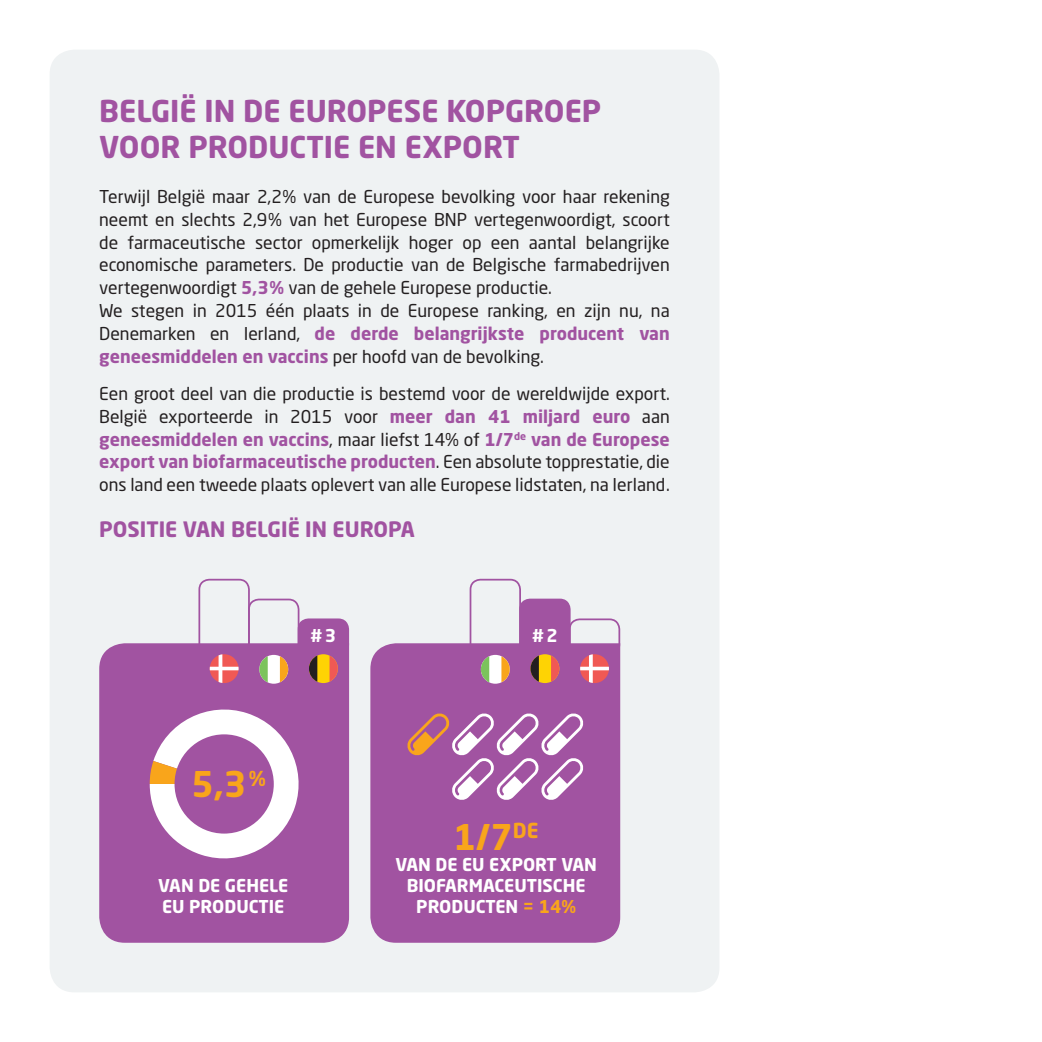
<style>
.page{position:relative;width:1042px;height:1042px;background:#fff}
.page>*{position:absolute;margin:0;border:0;box-sizing:border-box;transform-origin:0 0}
.t1{font:700 35px "Neo Sans Std";color:#f9a51b}
.t2{font:700 29.75px/35.7px "Neo Sans Std";color:#a153a1}
.t3{font:700 21px "Neo Sans Std";color:#a153a1}
.t4{font:17.5px/22.8px "Neo Sans Std";color:#231f20}
.t5{font:700 17.5px/21px "Neo Sans Std";color:#fff}
.s1{font-weight:700;color:#a153a1}
.s2{color:#f9a51b}
</style>
<div class="page">
<div style="left:50px;top:50px;width:669px;height:942px;background:#eff2f3;border-radius:25px"></div>
<div style="left:99px;top:642px;width:251px;height:301px;background:#a153a1"></div>
<div style="left:299px;top:619px;width:49px;height:35px;background:#a153a1;border-radius:10px"></div>
<div style="left:298px;top:618px;width:51px;height:37px;border:2px solid #a153a1;border-radius:10px"></div>
<div style="left:248px;top:598px;width:51px;height:57px;border:2px solid #a153a1;border-radius:10px"></div>
<svg style="left:150px;top:700px;width:158px;height:167px"></svg>
<div style="left:174px;top:734px;width:100px;height:99px;background:#a153a1;border-radius:50%"></div>
<div style="left:198px;top:579px;width:52px;height:76px;border:2px solid #a153a1;border-radius:10px"></div>
<div style="left:309px;top:654px;width:29px;height:29px;background:#fed304;border-radius:50%"></div>
<svg style="left:309px;top:655px;width:8px;height:27px"></svg>
<svg style="left:329px;top:655px;width:9px;height:27px"></svg>
<div style="left:259px;top:655px;width:29px;height:29px;background:#fff;border-radius:50%"></div>
<svg style="left:259px;top:656px;width:9px;height:26px"></svg>
<svg style="left:280px;top:656px;width:8px;height:26px"></svg>
<svg style="left:210px;top:654px;width:29px;height:29px"></svg>
<div style="left:370px;top:642px;width:251px;height:301px;background:#a153a1"></div>
<svg style="left:406px;top:712px;width:178px;height:89px"></svg>
<div style="left:470px;top:579px;width:51px;height:76px;border:2px solid #a153a1;border-radius:10px"></div>
<div style="left:569px;top:618px;width:51px;height:37px;border:2px solid #a153a1;border-radius:10px"></div>
<div style="left:481px;top:655px;width:29px;height:29px;background:#fff;border-radius:50%"></div>
<svg style="left:481px;top:656px;width:8px;height:26px"></svg>
<svg style="left:501px;top:656px;width:9px;height:26px"></svg>
<div style="left:520px;top:599px;width:50px;height:55px;background:#a153a1;border-radius:10px"></div>
<div style="left:519px;top:598px;width:51px;height:57px;border:2px solid #a153a1;border-radius:10px"></div>
<div style="left:530px;top:654px;width:29px;height:29px;background:#fed304;border-radius:50%"></div>
<svg style="left:530px;top:655px;width:9px;height:27px"></svg>
<svg style="left:551px;top:655px;width:8px;height:27px"></svg>
<svg style="left:580px;top:654px;width:29px;height:29px"></svg>
<h2 class="t2" style="left:99px;top:92px;width:503px">BELGIË IN DE EUROPESE KOPGROEP<br>VOOR PRODUCTIE EN EXPORT</h2>
<p class="t4" style="left:99px;top:185px;width:572px">Terwijl België maar 2,2% van de Europese bevolking voor haar rekening neemt en slechts 2,9% van het Europese BNP vertegenwoordigt, scoort de farmaceutische sector opmerkelijk hoger op een aantal belangrijke economische parameters. De productie van de Belgische farmabedrijven vertegenwoordigt <span class="s1">5,3%</span> van de gehele Europese productie.<br>We stegen in 2015 één plaats in de Europese ranking, en zijn nu, na Denemarken en Ierland, <span class="s1">de derde belangrijkste producent van geneesmiddelen en vaccins</span> per hoofd van de bevolking.</p>
<p class="t4" style="left:99px;top:382px;width:572px;text-align:justify">Een groot deel van die productie is bestemd voor de wereldwijde export.<br>België exporteerde in 2015 voor <span class="s1">meer dan 41 miljard euro</span> aan <span class="s1">geneesmiddelen en vaccins</span>, maar liefst 14% of <span class="s1">1/7</span><sup>de</sup> <span class="s1">van de Europese export van biofarmaceutische producten</span>. Een absolute topprestatie, die ons land een tweede plaats oplevert van alle Europese lidstaten, na Ierland.</p>
<p class="t3" style="left:99px;top:515px;width:317px">POSITIE VAN BELGIË IN EUROPA</p>
<p class="t5" style="left:310px;top:624px;width:27px">#3</p>
<h1 class="t1" style="left:192px;top:762px;width:76px">5,3<sup>%</sup></h1>
<p class="t5" style="left:158px;top:874px;width:131px">VAN DE GEHELE<br>EU PRODUCTIE</p>
<p class="t5" style="left:532px;top:624px;width:27px">#2</p>
<h1 class="t1" style="left:454px;top:814px;width:87px">1/7<sup>DE</sup></h1>
<p class="t5" style="left:395px;top:853px;width:203px;text-align:center">VAN DE EU EXPORT VAN<br>BIOFARMACEUTISCHE<br>PRODUCTEN <span class="s2">= 14%</span></p>
</div>
